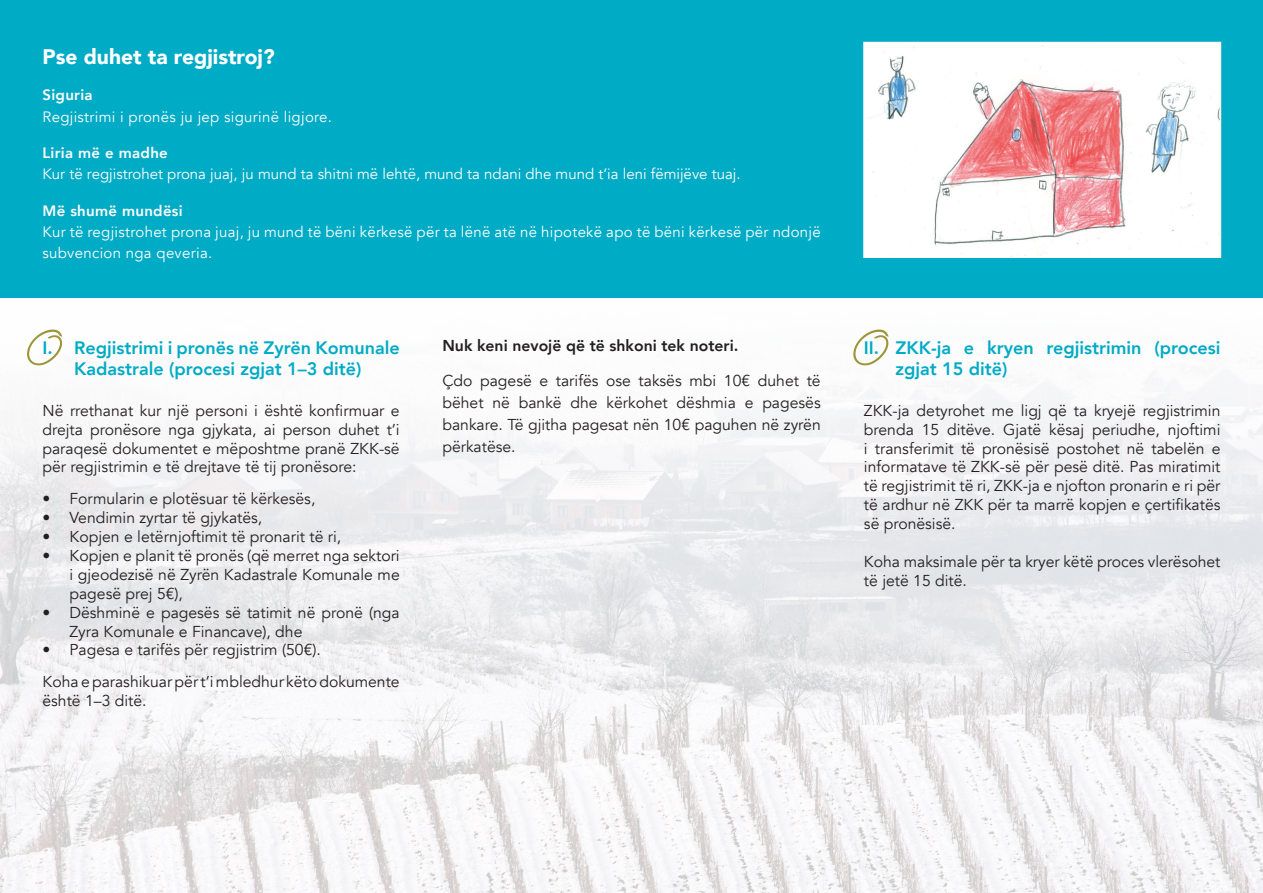
<style>
.page{position:relative;width:1263px;height:893px;background:#fff}
.page>*{position:absolute;margin:0;border:0;box-sizing:border-box;transform-origin:0 0}
.t1{font:900 21px "Avenir";color:#fff}
.t2{font:800 18px/21.6px "Avenir";color:#00abc5;text-align:center}
.t3{font:15.75px/18.9px "Avenir";color:#231f20;text-align:justify}
.t4{font:800 15.75px "Avenir";color:#231f20}
.t5{font:15px/21.1px "Avenir";letter-spacing:.02em;color:#fff}
.t6{font:15px "Avenir";color:#fff}
.t7{font:800 15px "Avenir";letter-spacing:.02em;color:#fff}
</style>
<div class="page">
<img style="left:0;top:329px;width:1263px;height:564px">
<svg style="left:27px;top:330px;width:35px;height:35px"></svg>
<svg style="left:853px;top:330px;width:35px;height:35px"></svg>
<div style="left:0;top:0;width:1263px;height:298px;background:#00abc5"></div>
<img style="left:866px;top:45px;width:352px;height:210px">
<div style="left:863px;top:42px;width:358px;height:216px;border:2px solid #fff"></div>
<h1 class="t1" style="left:43px;top:38px;width:234px">Pse duhet ta regjistroj?</h1>
<p class="t7" style="left:43px;top:84px;width:52px">Siguria</p>
<p class="t5" style="left:43px;top:106px;width:291px">Regjistrimi i pronës ju jep sigurinë ligjore.</p>
<p class="t7" style="left:43px;top:141px;width:127px">Liria më e madhe</p>
<p class="t6" style="left:43px;top:165px;width:700px">Kur të regjistrohet prona juaj, ju mund ta shitni më lehtë, mund ta ndani dhe mund t’ia leni fëmijëve tuaj.</p>
<p class="t7" style="left:43px;top:199px;width:142px">Më shumë mundësi</p>
<p class="t5" style="left:43px;top:221px;width:780px">Kur të regjistrohet prona juaj, ju mund të bëni kërkesë për ta lënë atë në hipotekë apo të bëni kërkesë për ndonjë subvencion nga qeveria.</p>
<p class="t2" style="left:43px;top:337px;width:359px">I. Regjistrimi i pronës në Zyrën Komunale<br>Kadastrale (procesi zgjat 1–3 ditë)</p>
<p class="t3" style="left:43px;top:401px;width:359px">Në rrethanat kur një personi i është konfirmuar e drejta pronësore nga gjykata, ai person duhet t’i paraqesë dokumentet e mëposhtme pranë ZKK-së për regjistrimin e të drejtave të tij pronësore:</p>
<p class="t3" style="left:43px;top:490px;width:274px">• Formularin e plotësuar të kërkesës,</p>
<p class="t3" style="left:43px;top:509px;width:221px">• Vendimin zyrtar të gjykatës,</p>
<p class="t3" style="left:43px;top:527px;width:300px">• Kopjen e letërnjoftimit të pronarit të ri,</p>
<p class="t3" style="left:70px;top:546px;width:332px;text-indent:-27px">• Kopjen e planit të pronës (që merret nga sektori i gjeodezisë në Zyrën Kadastrale Komunale me pagesë prej 5€),</p>
<p class="t3" style="left:70px;top:603px;width:332px;text-indent:-27px">• Dëshminë e pagesës së tatimit në pronë (nga<br>Zyra Komunale e Financave), dhe</p>
<p class="t3" style="left:43px;top:634px;width:359px;line-height:31.8px">• Pagesa e tarifës për regjistrim (50€).<br>Koha e parashikuar për t’i mbledhur këto dokumente</p>
<p class="t3" style="left:43px;top:692px;width:106px">është 1–3 ditë.</p>
<p class="t4" style="left:442px;top:334px;width:297px">Nuk keni nevojë që të shkoni tek noteri.</p>
<p class="t3" style="left:442px;top:370px;width:380px;line-height:21.9px">Çdo pagesë e tarifës ose taksës mbi 10€ duhet të bëhet në bankë dhe kërkohet dëshmia e pagesës bankare. Të gjitha pagesat nën 10€ paguhen në zyrën përkatëse.</p>
<p class="t2" style="left:895px;top:337px;width:326px;text-align:left;text-indent:-32px">II. ZKK-ja e kryen regjistrimin (procesi zgjat 15 ditë)</p>
<p class="t3" style="left:864px;top:401px;width:358px">ZKK-ja detyrohet me ligj që ta kryejë regjistrimin brenda 15 ditëve. Gjatë kësaj periudhe, njoftimi i transferimit të pronësisë postohet në tabelën e informatave të ZKK-së për pesë ditë. Pas miratimit të regjistrimit të ri, ZKK-ja e njofton pronarin e ri për të ardhur në ZKK për ta marrë kopjen e çertifikatës së pronësisë.</p>
<p class="t3" style="left:864px;top:552px;width:358px">Koha maksimale për ta kryer këtë proces vlerësohet të jetë 15 ditë.</p>
</div>
